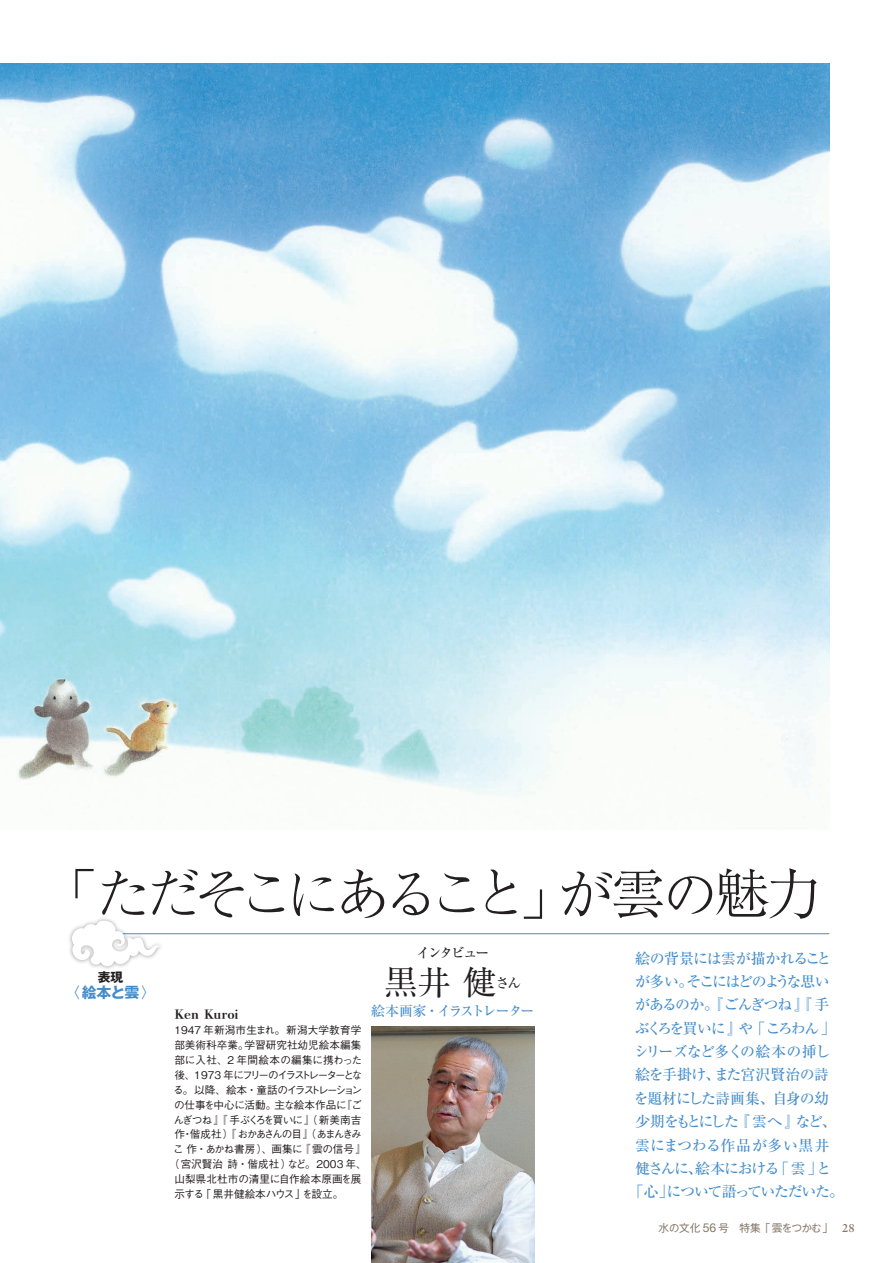
<style>
.page{position:relative;width:893px;height:1263px;background:#fff}
.page>*{position:absolute;margin:0;border:0;box-sizing:border-box;transform-origin:0 0}
.t1{font:300 55.35px "Ryumin Pro";letter-spacing:-.145em;color:#231f20}
.t2{font:300 55.35px "Ryumin Pro";letter-spacing:-.11em;color:#231f20}
.t3{font:34.05px "Ryumin Pro";color:#231f20}
.t4{font:500 14.85px/23.4px "Ryumin Pro";letter-spacing:-.075em;color:#448dcb;text-align:right}
.t5{font:500 14.85px "Ryumin Pro";letter-spacing:-.05em;color:#448dcb}
.t6{font:500 14.85px "Ryumin Pro";letter-spacing:.02em;color:#448dcb}
.t7{font:500 14.85px "Ryumin Pro";letter-spacing:-.14em;color:#448dcb}
.t8{font:500 14.85px "Ryumin Pro";letter-spacing:-.03em;color:#448dcb}
.t9{font:500 14.85px "Ryumin Pro";letter-spacing:-.19em;color:#448dcb}
.t10{font:700 14.85px "Gothic MB101 Pro";color:#448dcb}
.t11{font:500 13.8px "Ryumin Pro";letter-spacing:-.1em;color:#448dcb}
.t12{font:500 13.8px "Ryumin Pro";letter-spacing:-.135em;color:#231f20}
.t13{font:800 12.75px "Shuei Shogo M Sen";color:#231f20}
.t14{font:700 12.75px "Gothic MB101 Pro";color:#231f20}
.t15{font:12.15px "Helvetica Neue LT Std";color:#867769}
.t16{font:700 11.4px "Sabon LT Std";color:#867769}
.t17{font:500 10.65px/14.9px "Gothic BBB Pro";letter-spacing:-.005em;color:#231f20;text-align:right}
.t18{font:500 10.65px/14.9px "Gothic BBB Pro";letter-spacing:-.085em;color:#231f20}
.t19{font:500 10.65px "Gothic BBB Pro";letter-spacing:-.185em;color:#231f20}
.t20{font:500 10.65px "Gothic BBB Pro";letter-spacing:-.17em;color:#231f20}
.t21{font:10.65px "Gothic MB101 Pro";color:#867769}
.s1{font-weight:300}
.s2{font-size:10.35px}
</style>
<div class="page">
<img style="left:0;top:64px;width:829px;height:738px">
<hr style="left:74px;top:933px;width:755px;height:1px;background:#448dcb">
<div style="left:67px;top:916px;width:97px;height:54px;background:#fff"></div>
<svg style="left:69px;top:919px;width:91px;height:49px"></svg>
<img style="left:371px;top:1027px;width:164px;height:236px">
<h1 class="t2" style="left:520px;top:851px;width:304px">」が雲の魅力</h1>
<h1 class="t1" style="left:70px;top:851px;width:461px">「ただそこにあること</h1>
<p class="t12" style="left:416px;top:942px;width:74px">インタビュー</p>
<h2 class="t3" style="left:384px;top:956px;width:114px">黒井健</h2>
<p class="t12" style="left:495px;top:971px;width:27px">さん</p>
<p class="t11" style="left:371px;top:1000px;width:165px">絵本画家・イラストレーター</p>
<h3 class="t4" style="left:635px;top:945px;width:198px">絵の背景には雲が描かれることそこにはどのような思い</h3>
<p class="t14" style="left:98px;top:966px;width:27px">表現</p>
<h3 class="t10" style="left:65px;top:980px;width:93px"><span class="s1">〈</span>絵本と雲<span class="s1">〈</span></h3>
<h3 class="t4" style="left:635px;top:968px;width:60px">が多い。</h3>
<h3 class="t4" style="left:635px;top:992px;width:196px">があるのか。『ごんぎつね』『手</h3>
<h3 class="t4" style="left:750px;top:1015px;width:87px">「ころわん「</h3>
<p class="t13" style="left:174px;top:1005px;width:66px">Ken Kuroi</p>
<p class="t17" style="left:174px;top:1021px;width:189px">1947 年新潟市生まれ。新潟大学教育学学習研究社幼児絵本編集</p>
<h3 class="t7" style="left:635px;top:1016px;width:109px">ぶくろを買いに』</h3>
<h3 class="t4" style="left:634px;top:1039px;width:198px">シリーズなど多くの絵本の挿し</h3>
<h3 class="t8" style="left:714px;top:1063px;width:117px">また宮沢賢治の詩</h3>
<h3 class="t4" style="left:739px;top:1015px;width:16px">や</h3>
<p class="t17" style="left:174px;top:1036px;width:76px">部美術科卒業。</p>
<p class="t17" style="left:174px;top:1051px;width:189px">部に入社、2 年間絵本の編集に携わった</p>
<p class="t19" style="left:174px;top:1066px;width:189px">後、1 973 年にフリーのイラストレーターとな</p>
<p class="t20" style="left:173px;top:1081px;width:190px">る。以降、絵本・童話のイラストレーション</p>
<p class="t17" style="left:341px;top:1096px;width:23px">『ご</p>
<h3 class="t4" style="left:635px;top:1062px;width:87px">絵を手掛け、</h3>
<h3 class="t5" style="left:634px;top:1086px;width:197px">を題材にした詩画集、自身の幼</h3>
<h3 class="t4" style="left:796px;top:1109px;width:43px">など、</h3>
<p class="t17" style="left:274px;top:1096px;width:74px">主な絵本作品に</p>
<p class="t18" style="left:174px;top:1096px;width:190px">の仕事を中心に活動。<br>んぎつね』『手ぶくろを買いに』（新美南吉作偕成社）『おかあさんの目』（あまんきみ</p>
<h3 class="t4" style="left:735px;top:1109px;width:67px">『雲へ』</h3>
<h3 class="t9" style="left:635px;top:1110px;width:105px">少期をもとにした</h3>
<h3 class="t6" style="left:635px;top:1133px;width:196px">雲にまつわる作品が多い黒井</h3>
<h3 class="t4" style="left:774px;top:1156px;width:59px">「雲 と」</h3>
<p class="t17" style="left:182px;top:1126px;width:12px">・</p>
<p class="t17" style="left:288px;top:1140px;width:81px;text-align:left;text-indent:-114px">こ作・あかね書房）、画集に<br>など。2003 年、</p>
<p class="t17" style="left:300px;top:1140px;width:68px">『雲の信号『</p>
<p class="t17" style="left:169px;top:1155px;width:124px">（宮沢賢治詩・偕成社）</p>
<p class="t17" style="left:174px;top:1170px;width:189px">山梨県北杜市の清里に自作絵本原画を展</p>
<p class="t17" style="left:302px;top:1185px;width:43px">を設立。</p>
<h3 class="t4" style="left:635px;top:1156px;width:146px">健さんに絵本における</h3>
<h3 class="t4" style="left:667px;top:1156px;width:179px;text-align:left;text-indent:21px">、<br>について語っていただいた。</h3>
<h3 class="t4" style="left:629px;top:1179px;width:46px">「心」</h3>
<p class="t17" style="left:201px;top:1185px;width:107px">「黒井健絵本ハウス」</p>
<p class="t17" style="left:174px;top:1185px;width:31px">示する</p>
<p class="t21" style="left:718px;top:1219px;width:116px">号　特集「雲<span class="s2">をつかむ</span>「</p>
<p class="t21" style="left:658px;top:1219px;width:43px">水<span class="s2">の</span>文化</p>
<p class="t15" style="left:703px;top:1220px;width:15px">56</p>
<p class="t16" style="left:842px;top:1221px;width:14px">28</p>
</div>
